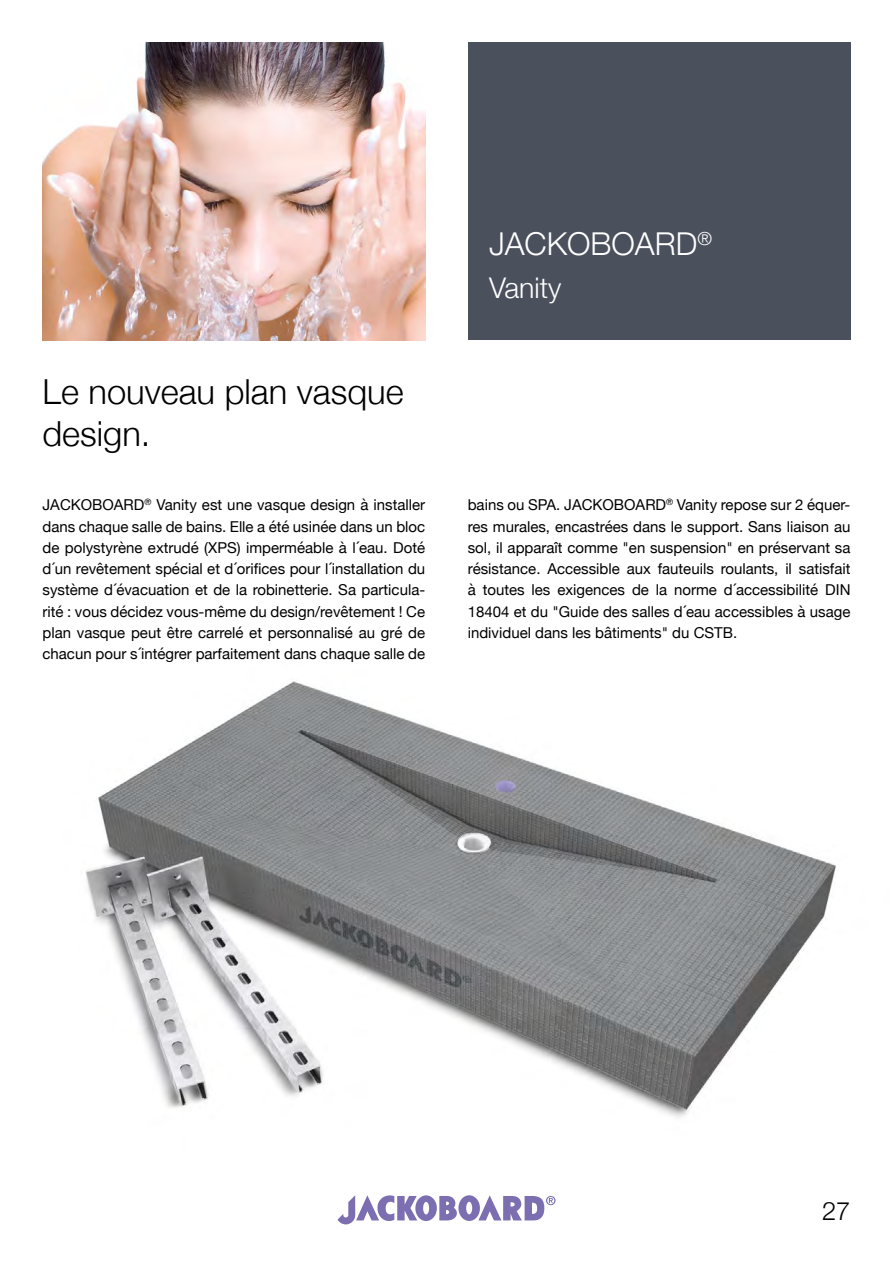
<style>
.page{position:relative;width:893px;height:1263px;background:#fff}
.page>*{position:absolute;margin:0;border:0;box-sizing:border-box;transform-origin:0 0}
.t1{font:300 34.5px/42.5px "Helvetica Neue";color:#000}
.t2{font:300 31.5px "Helvetica Neue";color:#fff}
.t3{font:300 28.5px "Helvetica Neue";color:#fff}
.t4{font:300 25.5px "Helvetica Neue";color:#000}
.t5{font:15px/21.3px "Helvetica Neue";color:#000;text-align:justify}
</style>
<div class="page">
<div style="left:468px;top:43px;width:382px;height:297px;background:#4b505d"></div>
<img style="left:85px;top:681px;width:751px;height:437px">
<img style="left:43px;top:43px;width:382px;height:297px">
<svg style="left:338px;top:1195px;width:217px;height:29px"></svg>
<h1 class="t1" style="left:43px;top:368px;width:363px">Le nouveau plan vasque design.</h1>
<h2 class="t2" style="left:489px;top:218px;width:224px">JACKOBOARD<sup>®</sup></h2>
<h3 class="t3" style="left:489px;top:264px;width:74px">Vanity</h3>
<p class="t5" style="left:43px;top:495px;width:384px">JACKOBOARD<sup>®</sup> Vanity est une vasque design à installer dans chaque salle de bains. Elle a été usinée dans un bloc de polystyrène extrudé (XPS) imperméable à l´eau. Doté d´un revêtement spécial et d´orifices pour l´installation du système d´évacuation et de la robinetterie. Sa particula&shy;rité : vous décidez vous-même du design/revêtement ! Ce plan vasque peut être carrelé et personnalisé au gré de chacun pour s´intégrer parfaitement dans chaque salle de</p>
<p class="t5" style="left:468px;top:495px;width:384px">bains ou SPA. JACKOBOARD<sup>®</sup> Vanity repose sur 2 équer&shy;res murales, encastrées dans le support. Sans liaison au sol, il apparaît comme "en suspension" en préservant sa résistance. Accessible aux fauteuils roulants, il satisfait à toutes les exigences de la norme d´accessibilité DIN 18404 et du "Guide des salles d´eau accessibles à usage individuel dans les bâtiments" du CSTB.</p>
<h3 class="t4" style="left:822px;top:1191px;width:30px">27</h3>
</div>
